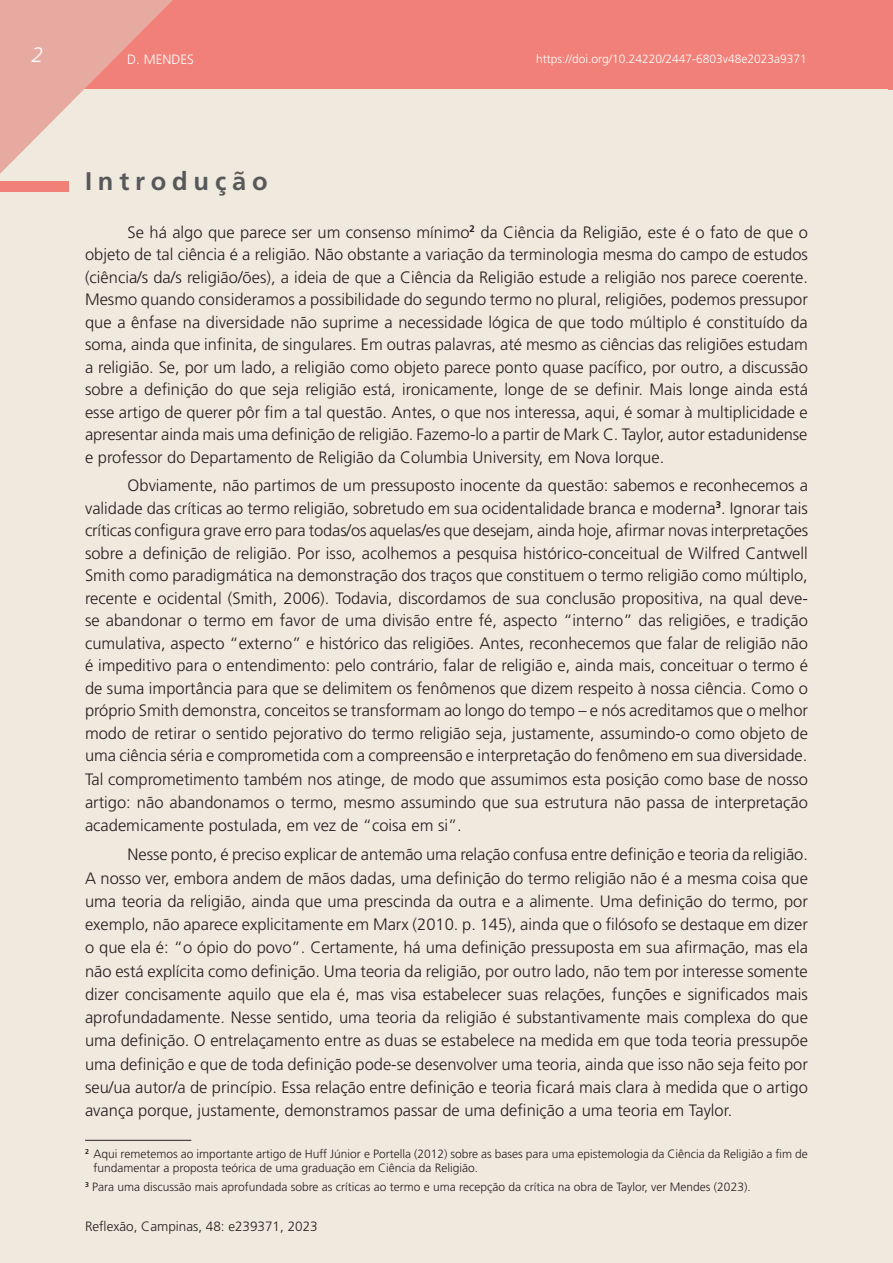
<style>
.page{position:relative;width:893px;height:1263px;background:#fff}
.page>*{position:absolute;margin:0;border:0;box-sizing:border-box;transform-origin:0 0}
.T3{font:700 25.5px "Frutiger LT Std";color:#57585a}
.P1{font:italic 300 21px "Frutiger LT Std";color:#fff}
.P1-2{font:300 16.5px/22.6px "Frutiger LT Std";color:#231f20;text-align:justify}
.t1{font:300 13.5px "Frutiger LT Std";color:#231f20}
.t2{font:300 13.5px "Frutiger LT Std";color:#fff}
.nota{font:300 12px/14.2px "Frutiger LT Std";color:#231f20}
.t3{font:300 12px "Frutiger LT Std";color:#fff}
</style>
<div class="page">
<div style="left:0;top:0;width:893px;height:89px;background:#f18078"></div>
<svg style="left:0;top:0;width:176px;height:174px;background:#ebbcb1"></svg>
<div style="left:0;top:181px;width:68px;height:10px;background:#f18078"></div>
<hr style="left:85px;top:1140px;width:106px;height:1px;background:#231f20">
<div style="left:887px;top:0;width:6px;height:90px;background:#f18078"></div>
<p class="P1" style="left:31px;top:43px;width:13px">2</p>
<p class="t2" style="left:127px;top:51px;width:68px">D. MENDES</p>
<p class="t3" style="left:536px;top:52px;width:272px">https://doi.org/10.24220/2447-6803v48e2023a9371</p>
<p class="T3" style="left:85px;top:166px;width:184px">I n t r o d u ç ã o</p>
<p class="P1-2" style="left:85px;top:221px;width:724px;text-indent:43px">Se há algo que parece ser um consenso mínimo<sup>2</sup> da Ciência da Religião, este é o fato de que o objeto de tal ciência é a religião. Não obstante a variação da terminologia mesma do campo de estudos (ciência/s da/s religião/ões), a ideia de que a Ciência da Religião estude a religião nos parece coerente.<br>Mesmo quando consideramos a possibilidade do segundo termo no plural, religiões, podemos pressupor que a ênfase na diversidade não suprime a necessidade lógica de que todo múltiplo é constituído da soma, ainda que infinita, de singulares. Em outras palavras, até mesmo as ciências das religiões estudam a religião. Se, por um lado, a religião como objeto parece ponto quase pacífico, por outro, a discussão sobre a definição do que seja religião está, ironicamente, longe de se definir. Mais longe ainda está esse artigo de querer pôr fim a tal questão. Antes, o que nos interessa, aqui, é somar à multiplicidade e apresentar ainda mais uma definição de religião. Fazemo-lo a partir de Mark C. Taylor, autor estadunidense e professor do Departamento de Religião da Columbia University, em Nova Iorque.</p>
<p class="P1-2" style="left:85px;top:475px;width:725px;text-indent:43px">Obviamente, não partimos de um pressuposto inocente da questão: sabemos e reconhecemos a validade das críticas ao termo religião, sobretudo em sua ocidentalidade branca e moderna<sup>3</sup>. Ignorar tais críticas configura grave erro para todas/os aquelas/es que desejam, ainda hoje, afirmar novas interpretações sobre a definição de religião. Por isso, acolhemos a pesquisa histórico-conceitual de Wilfred Cantwell Smith como paradigmática na demonstração dos traços que constituem o termo religião como múltiplo, recente e ocidental (Smith, 2006). Todavia, discordamos de sua conclusão propositiva, na qual deve&shy;se abandonar o termo em favor de uma divisão entre fé, aspecto “interno” das religiões, e tradição cumulativa, aspecto “externo” e histórico das religiões. Antes, reconhecemos que falar de religião não é impeditivo para o entendimento: pelo contrário, falar de religião e, ainda mais, conceituar o termo é de suma importância para que se delimitem os fenômenos que dizem respeito à nossa ciência. Como o próprio Smith demonstra, conceitos se transformam ao longo do tempo – e nós acreditamos que o melhor modo de retirar o sentido pejorativo do termo religião seja, justamente, assumindo-o como objeto de uma ciência séria e comprometida com a compreensão e interpretação do fenômeno em sua diversidade.<br>Tal comprometimento também nos atinge, de modo que assumimos esta posição como base de nosso artigo: não abandonamos o termo, mesmo assumindo que sua estrutura não passa de interpretação academicamente postulada, em vez de “coisa em si”.</p>
<p class="P1-2" style="left:85px;top:843px;width:724px;line-height:23.2px;text-indent:43px">Nesse ponto, é preciso explicar de antemão uma relação confusa entre definição e teoria da religião.<br>A nosso ver, embora andem de mãos dadas, uma definição do termo religião não é a mesma coisa que uma teoria da religião, ainda que uma prescinda da outra e a alimente. Uma definição do termo, por exemplo, não aparece explicitamente em Marx (2010. p. 145), ainda que o filósofo se destaque em dizer o que ela é: “o ópio do povo”. Certamente, há uma definição pressuposta em sua afirmação, mas ela não está explícita como definição. Uma teoria da religião, por outro lado, não tem por interesse somente dizer concisamente aquilo que ela é, mas visa estabelecer suas relações, funções e significados mais aprofundadamente. Nesse sentido, uma teoria da religião é substantivamente mais complexa do que uma definição. O entrelaçamento entre as duas se estabelece na medida em que toda teoria pressupõe uma definição e que de toda definição pode-se desenvolver uma teoria, ainda que isso não seja feito por seu/ua autor/a de princípio. Essa relação entre definição e teoria ficará mais clara à medida que o artigo avança porque, justamente, demonstramos passar de uma definição a uma teoria em Taylor.</p>
<p class="nota" style="left:94px;top:1147px;width:716px;text-indent:-8px"><sup>2</sup> Aqui remetemos ao importante artigo de Huff Júnior e Portella (2012) sobre as bases para uma epistemologia da Ciência da Religião a fim de fundamentar a proposta teórica de uma graduação em Ciência da Religião.</p>
<p class="nota" style="left:85px;top:1179px;width:667px"><sup>3</sup> Para uma discussão mais aprofundada sobre as críticas ao termo e uma recepção da crítica na obra de Taylor, ver Mendes (2023).</p>
<p class="t1" style="left:85px;top:1218px;width:234px">Reflexão, Campinas, 48: e239371, 2023</p>
</div>
